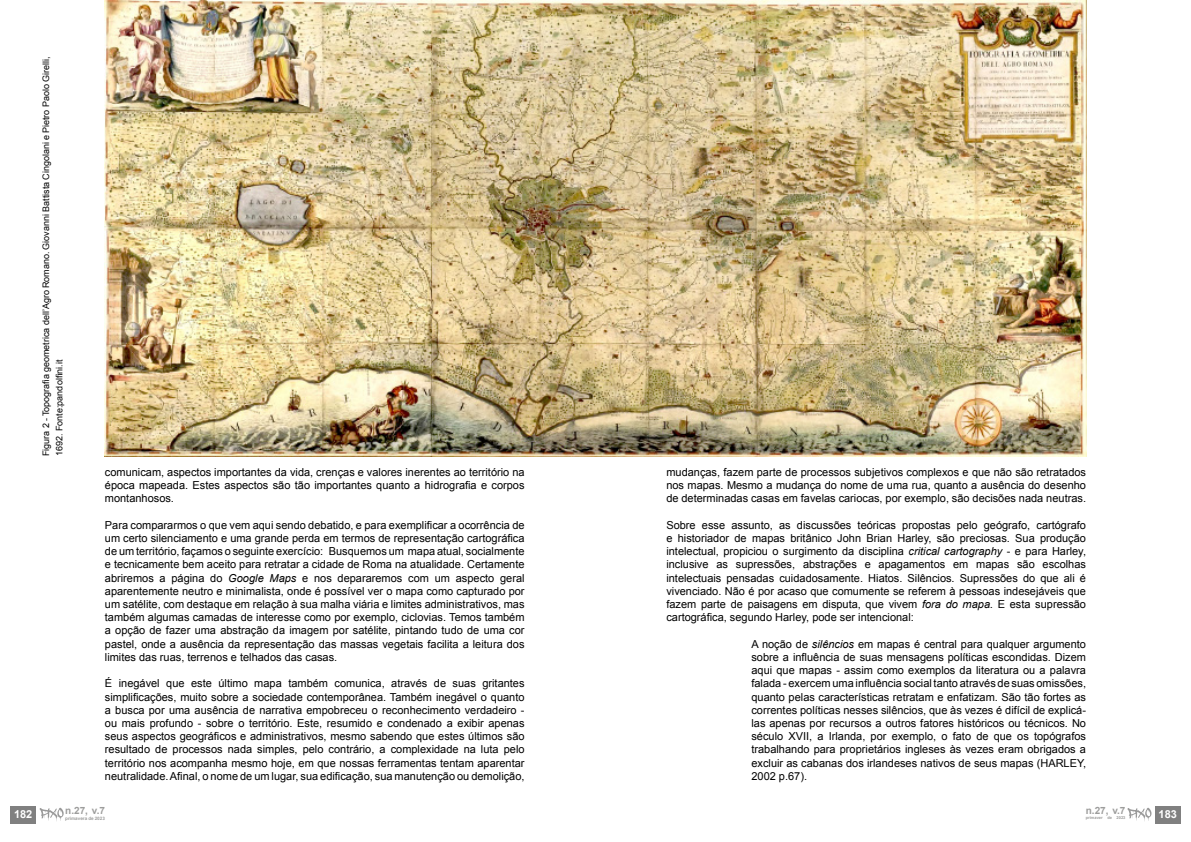
<style>
.page{position:relative;width:1191px;height:842px;background:#fff}
.page>*{position:absolute;margin:0;border:0;box-sizing:border-box;transform-origin:0 0}
.t1{font:11px/13.2px "Arial";color:#000;text-align:justify}
.t2{font:700 11px "Arial";color:#fff}
.t3{font:700 10px "Arial";color:#9d9d9c}
.t4{font:9px/13.5px "Arial";color:#000}
.t5{font:700 4.6px "Arial";color:#9d9d9c}
.t6{font:700 4px "Arial";color:#9d9d9c}
.s1{font-style:italic}
</style>
<div class="page">
<img style="left:105px;top:0;width:981px;height:456px">
<div style="left:11px;top:806px;width:25px;height:17px;background:#808080"></div>
<svg style="left:40px;top:808px;width:24px;height:13px"></svg>
<div style="left:1155px;top:806px;width:25px;height:17px;background:#808080"></div>
<svg style="left:1127px;top:808px;width:24px;height:13px"></svg>
<p class="t4" style="left:39px;top:456px;width:401px;rotate:-90deg">Figura 2 - Topografia geometrica dell’Agro Romano. Giovanni Battista Cingolani e Pietro Paolo Girelli,<br>1692. Fonte:pandolfini.it</p>
<p class="t1" style="left:105px;top:466px;width:421px">comunicam, aspectos importantes da vida, crenças e valores inerentes ao território na época mapeada. Estes aspectos são tão importantes quanto a hidrografia e corpos montanhosos.</p>
<p class="t1" style="left:105px;top:518px;width:421px">Para compararmos o que vem aqui sendo debatido, e para exemplificar a ocorrência de um certo silenciamento e uma grande perda em termos de representação cartográfica de um território, façamos o seguinte exercício: Busquemos um mapa atual, socialmente e tecnicamente bem aceito para retratar a cidade de Roma na atualidade. Certamente abriremos a página do <span class="s1">Google Maps</span> e nos depararemos com um aspecto geral aparentemente neutro e minimalista, onde é possível ver o mapa como capturado por um satélite, com destaque em relação à sua malha viária e limites administrativos, mas também algumas camadas de interesse como por exemplo, ciclovias. Temos também a opção de fazer uma abstração da imagem por satélite, pintando tudo de uma cor pastel, onde a ausência da representação das massas vegetais facilita a leitura dos limites das ruas, terrenos e telhados das casas.</p>
<p class="t1" style="left:105px;top:677px;width:421px">É inegável que este último mapa também comunica, através de suas gritantes simplificações, muito sobre a sociedade contemporânea. Também inegável o quanto a busca por uma ausência de narrativa empobreceu o reconhecimento verdadeiro - ou mais profundo - sobre o território. Este, resumido e condenado a exibir apenas seus aspectos geográficos e administrativos, mesmo sabendo que estes últimos são resultado de processos nada simples, pelo contrário, a complexidade na luta pelo território nos acompanha mesmo hoje, em que nossas ferramentas tentam aparentar neutralidade. Afinal, o nome de um lugar, sua edificação, sua manutenção ou demolição,</p>
<p class="t2" style="left:14px;top:807px;width:20px">182</p>
<p class="t3" style="left:65px;top:804px;width:41px">n.27, v.7</p>
<p class="t5" style="left:65px;top:815px;width:41px">primavera de 2023</p>
<p class="t1" style="left:666px;top:466px;width:421px">mudanças, fazem parte de processos subjetivos complexos e que não são retratados nos mapas. Mesmo a mudança do nome de uma rua, quanto a ausência do desenho de determinadas casas em favelas cariocas, por exemplo, são decisões nada neutras.</p>
<p class="t1" style="left:666px;top:518px;width:421px">Sobre esse assunto, as discussões teóricas propostas pelo geógrafo, cartógrafo e historiador de mapas britânico John Brian Harley, são preciosas. Sua produção intelectual, propiciou o surgimento da disciplina <span class="s1">critical cartography</span> - e para Harley, inclusive as supressões, abstrações e apagamentos em mapas são escolhas intelectuais pensadas cuidadosamente. Hiatos. Silêncios. Supressões do que ali é vivenciado. Não é por acaso que comumente se referem à pessoas indesejáveis que fazem parte de paisagens em disputa, que vivem <span class="s1">fora do mapa.</span> E esta supressão cartográfica, segundo Harley, pode ser intencional:</p>
<p class="t1" style="left:751px;top:637px;width:336px">A noção de <span class="s1">silêncios</span> em mapas é central para qualquer argumento sobre a influência de suas mensagens políticas escondidas. Dizem aqui que mapas - assim como exemplos da literatura ou a palavra falada - exercem uma influência social tanto através de suas omissões, quanto pelas características retratam e enfatizam. São tão fortes as correntes políticas nesses silêncios, que às vezes é difícil de explicá&shy;las apenas por recursos a outros fatores históricos ou técnicos. No século XVII, a Irlanda, por exemplo, o fato de que os topógrafos trabalhando para proprietários ingleses às vezes eram obrigados a excluir as cabanas dos irlandeses nativos de seus mapas (HARLEY, 2002 p.67).</p>
<p class="t3" style="left:1085px;top:804px;width:41px">n.27, v.7</p>
<p class="t6" style="left:1085px;top:815px;width:41px">primaver de 2023</p>
<p class="t2" style="left:1158px;top:807px;width:20px">183</p>
</div>
